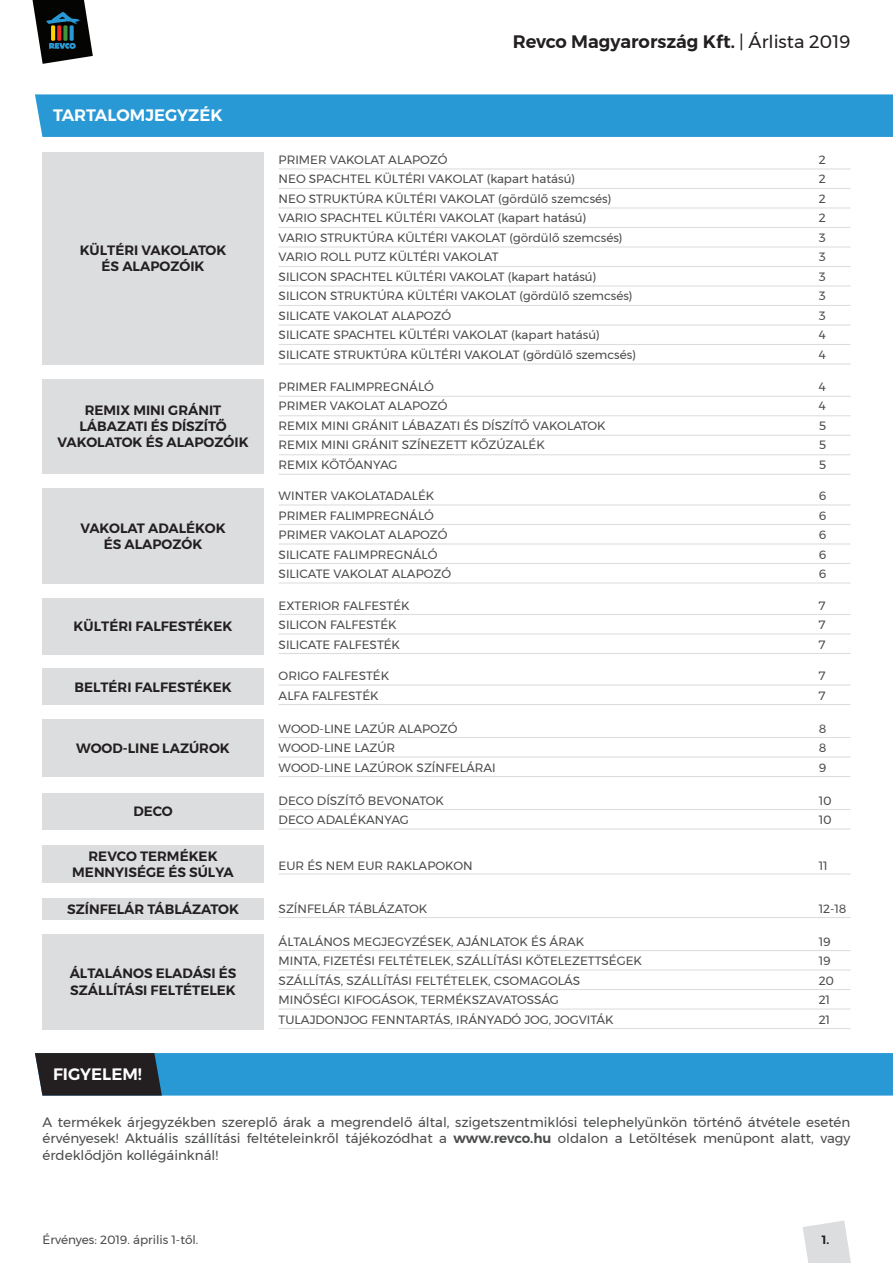
<style>
.page{position:relative;width:893px;height:1263px;background:#fff}
.page>*{position:absolute;margin:0;border:0;box-sizing:border-box;transform-origin:0 0}
.t1{font:600 18px "Montserrat";color:#231f20}
.t2{font:600 16.5px "Montserrat";color:#fff}
.t3{font:600 13.5px/16.2px "Montserrat";color:#231f20;text-align:center}
.t4{font:13.5px/16.2px "Montserrat";color:#4b4c4d;text-align:justify}
.t5{font:12px "Montserrat";color:#4b4c4d}
.t6{font:600 12px "Montserrat";color:#231f20}
.s1{font-weight:400}
.s2{font-weight:600}
</style>
<div class="page">
<svg style="left:803px;top:1220px;width:48px;height:43px"></svg>
<div style="left:35px;top:94px;width:858px;height:43px;background:#2999d5"></div>
<div style="left:43px;top:152px;width:221px;height:212px;background:#dcdddf"></div>
<svg style="left:35px;top:1053px;width:858px;height:42px;background:#2988bc"></svg>
<hr style="left:279px;top:168px;width:571px;height:1px;background:#dcdddf">
<hr style="left:279px;top:188px;width:571px;height:1px;background:#dcdddf">
<hr style="left:279px;top:207px;width:571px;height:1px;background:#dcdddf">
<hr style="left:279px;top:227px;width:571px;height:1px;background:#dcdddf">
<hr style="left:279px;top:246px;width:571px;height:1px;background:#dcdddf">
<hr style="left:279px;top:266px;width:571px;height:1px;background:#dcdddf">
<hr style="left:279px;top:285px;width:571px;height:1px;background:#dcdddf">
<hr style="left:279px;top:305px;width:571px;height:1px;background:#dcdddf">
<hr style="left:279px;top:324px;width:571px;height:1px;background:#dcdddf">
<hr style="left:279px;top:344px;width:571px;height:1px;background:#dcdddf">
<div style="left:43px;top:379px;width:221px;height:95px;background:#dcdddf"></div>
<hr style="left:279px;top:396px;width:571px;height:1px;background:#dcdddf">
<hr style="left:279px;top:415px;width:571px;height:1px;background:#dcdddf">
<hr style="left:279px;top:435px;width:571px;height:1px;background:#dcdddf">
<hr style="left:279px;top:454px;width:571px;height:1px;background:#dcdddf">
<div style="left:43px;top:488px;width:221px;height:95px;background:#dcdddf"></div>
<div style="left:43px;top:598px;width:221px;height:56px;background:#dcdddf"></div>
<div style="left:43px;top:668px;width:221px;height:37px;background:#dcdddf"></div>
<div style="left:43px;top:720px;width:221px;height:57px;background:#dcdddf"></div>
<div style="left:43px;top:793px;width:221px;height:36px;background:#dcdddf"></div>
<div style="left:43px;top:845px;width:221px;height:38px;background:#dcdddf"></div>
<div style="left:43px;top:898px;width:221px;height:21px;background:#dcdddf"></div>
<div style="left:43px;top:934px;width:221px;height:95px;background:#dcdddf"></div>
<hr style="left:279px;top:504px;width:571px;height:1px;background:#dcdddf">
<hr style="left:279px;top:524px;width:571px;height:1px;background:#dcdddf">
<hr style="left:279px;top:543px;width:571px;height:1px;background:#dcdddf">
<hr style="left:279px;top:563px;width:571px;height:1px;background:#dcdddf">
<hr style="left:279px;top:614px;width:571px;height:1px;background:#dcdddf">
<hr style="left:279px;top:633px;width:571px;height:1px;background:#dcdddf">
<hr style="left:279px;top:684px;width:571px;height:1px;background:#dcdddf">
<hr style="left:279px;top:737px;width:571px;height:1px;background:#dcdddf">
<hr style="left:279px;top:756px;width:571px;height:1px;background:#dcdddf">
<hr style="left:279px;top:776px;width:571px;height:1px;background:#dcdddf">
<hr style="left:279px;top:809px;width:571px;height:1px;background:#dcdddf">
<hr style="left:279px;top:950px;width:571px;height:1px;background:#dcdddf">
<hr style="left:279px;top:969px;width:571px;height:1px;background:#dcdddf">
<hr style="left:279px;top:989px;width:571px;height:1px;background:#dcdddf">
<hr style="left:279px;top:1008px;width:571px;height:1px;background:#dcdddf">
<hr style="left:279px;top:828px;width:571px;height:1px;background:#dcdddf">
<hr style="left:279px;top:363px;width:571px;height:1px;background:#dcdddf">
<hr style="left:279px;top:474px;width:571px;height:1px;background:#dcdddf">
<hr style="left:279px;top:582px;width:571px;height:1px;background:#dcdddf">
<hr style="left:279px;top:653px;width:571px;height:1px;background:#dcdddf">
<hr style="left:279px;top:704px;width:571px;height:1px;background:#dcdddf">
<hr style="left:279px;top:1028px;width:571px;height:1px;background:#dcdddf">
<hr style="left:279px;top:873px;width:571px;height:1px;background:#dcdddf">
<hr style="left:279px;top:917px;width:571px;height:1px;background:#dcdddf">
<svg style="left:33px;top:0;width:60px;height:64px"></svg>
<h2 class="t2" style="left:53px;top:102px;width:171px">TARTALOMJEGYZÉK</h2>
<p class="t3" style="left:80px;top:242px;width:148px">KÜLTÉRI VAKOLATOK<br>ÉS ALAPOZÓIK</p>
<p class="t3" style="left:58px;top:402px;width:193px">REMIX MINI GRÁNIT<br>LÁBAZATI ÉS DÍSZÍTŐ<br>VAKOLATOK ÉS ALAPOZÓIK</p>
<p class="t3" style="left:80px;top:520px;width:147px">VAKOLAT ADALÉKOK<br>ÉS ALAPOZÓK</p>
<p class="t3" style="left:74px;top:618px;width:160px">KÜLTÉRI FALFESTÉKEK</p>
<p class="t3" style="left:74px;top:679px;width:159px">BELTÉRI FALFESTÉKEK</p>
<p class="t3" style="left:76px;top:740px;width:155px">WOOD-LINE LAZÚROK</p>
<p class="t3" style="left:133px;top:803px;width:41px">DECO</p>
<p class="t3" style="left:72px;top:848px;width:163px">REVCO TERMÉKEK<br>MENNYISÉGE ÉS SÚLYA</p>
<p class="t3" style="left:67px;top:901px;width:173px">SZÍNFELÁR TÁBLÁZATOK</p>
<p class="t3" style="left:70px;top:965px;width:168px;text-align:left">ÁLTALÁNOS ELADÁSI ÉS<br>SZÁLLÍTÁSI FELTÉTELEK</p>
<h2 class="t2" style="left:53px;top:1061px;width:90px">FIGYELEM!</h2>
<h1 class="t1" style="left:513px;top:28px;width:339px">Revco Magyarország Kft. <span class="s1">| Árlista 2019</span></h1>
<p class="t5" style="left:279px;top:150px;width:170px">PRIMER VAKOLAT ALAPOZÓ</p>
<p class="t5" style="left:819px;top:150px;width:8px">2</p>
<p class="t5" style="left:279px;top:170px;width:298px">NEO SPACHTEL KÜLTÉRI VAKOLAT (kapart hatású)</p>
<p class="t5" style="left:819px;top:170px;width:8px">2</p>
<p class="t5" style="left:279px;top:189px;width:334px">NEO STRUKTÚRA KÜLTÉRI VAKOLAT (gördülő szemcsés)</p>
<p class="t5" style="left:819px;top:189px;width:8px">2</p>
<p class="t5" style="left:279px;top:209px;width:309px">VARIO SPACHTEL KÜLTÉRI VAKOLAT (kapart hatású)</p>
<p class="t5" style="left:819px;top:209px;width:8px">2</p>
<p class="t5" style="left:279px;top:228px;width:345px">VARIO STRUKTÚRA KÜLTÉRI VAKOLAT (gördülő szemcsés)</p>
<p class="t5" style="left:819px;top:228px;width:9px">3</p>
<p class="t5" style="left:279px;top:248px;width:221px">VARIO ROLL PUTZ KÜLTÉRI VAKOLAT</p>
<p class="t5" style="left:819px;top:248px;width:9px">3</p>
<p class="t5" style="left:279px;top:267px;width:319px">SILICON SPACHTEL KÜLTÉRI VAKOLAT (kapart hatású)</p>
<p class="t5" style="left:819px;top:267px;width:9px">3</p>
<p class="t5" style="left:279px;top:287px;width:355px">SILICON STRUKTÚRA KÜLTÉRI VAKOLAT (gördülő szemcsés)</p>
<p class="t5" style="left:819px;top:287px;width:9px">3</p>
<p class="t5" style="left:279px;top:306px;width:174px">SILICATE VAKOLAT ALAPOZÓ</p>
<p class="t5" style="left:819px;top:306px;width:9px">3</p>
<p class="t5" style="left:279px;top:326px;width:323px">SILICATE SPACHTEL KÜLTÉRI VAKOLAT (kapart hatású)</p>
<p class="t5" style="left:819px;top:326px;width:9px">4</p>
<p class="t5" style="left:279px;top:345px;width:359px">SILICATE STRUKTÚRA KÜLTÉRI VAKOLAT (gördülő szemcsés)</p>
<p class="t5" style="left:819px;top:345px;width:9px">4</p>
<p class="t5" style="left:279px;top:377px;width:157px">PRIMER FALIMPREGNÁLÓ</p>
<p class="t5" style="left:819px;top:377px;width:9px">4</p>
<p class="t5" style="left:279px;top:397px;width:170px">PRIMER VAKOLAT ALAPOZÓ</p>
<p class="t5" style="left:819px;top:397px;width:9px">4</p>
<p class="t5" style="left:279px;top:416px;width:329px">REMIX MINI GRÁNIT LÁBAZATI ÉS DÍSZÍTŐ VAKOLATOK</p>
<p class="t5" style="left:819px;top:416px;width:9px">5</p>
<p class="t5" style="left:279px;top:436px;width:268px">REMIX MINI GRÁNIT SZÍNEZETT KŐZÚZALÉK</p>
<p class="t5" style="left:819px;top:436px;width:9px">5</p>
<p class="t5" style="left:279px;top:455px;width:120px">REMIX KÖTŐANYAG</p>
<p class="t5" style="left:819px;top:455px;width:9px">5</p>
<p class="t5" style="left:279px;top:487px;width:157px">WINTER VAKOLATADALÉK</p>
<p class="t5" style="left:819px;top:487px;width:9px">6</p>
<p class="t5" style="left:279px;top:506px;width:157px">PRIMER FALIMPREGNÁLÓ</p>
<p class="t5" style="left:819px;top:506px;width:9px">6</p>
<p class="t5" style="left:279px;top:526px;width:170px">PRIMER VAKOLAT ALAPOZÓ</p>
<p class="t5" style="left:819px;top:526px;width:9px">6</p>
<p class="t5" style="left:279px;top:545px;width:160px">SILICATE FALIMPREGNÁLÓ</p>
<p class="t5" style="left:819px;top:545px;width:9px">6</p>
<p class="t5" style="left:279px;top:565px;width:174px">SILICATE VAKOLAT ALAPOZÓ</p>
<p class="t5" style="left:819px;top:565px;width:9px">6</p>
<p class="t5" style="left:279px;top:596px;width:133px">EXTERIOR FALFESTÉK</p>
<p class="t5" style="left:819px;top:596px;width:8px">7</p>
<p class="t5" style="left:279px;top:616px;width:120px">SILICON FALFESTÉK</p>
<p class="t5" style="left:819px;top:616px;width:8px">7</p>
<p class="t5" style="left:279px;top:635px;width:123px">SILICATE FALFESTÉK</p>
<p class="t5" style="left:819px;top:635px;width:8px">7</p>
<p class="t5" style="left:279px;top:667px;width:112px">ORIGO FALFESTÉK</p>
<p class="t5" style="left:819px;top:667px;width:8px">7</p>
<p class="t5" style="left:279px;top:686px;width:102px">ALFA FALFESTÉK</p>
<p class="t5" style="left:819px;top:686px;width:8px">7</p>
<p class="t5" style="left:279px;top:719px;width:181px">WOOD-LINE LAZÚR ALAPOZÓ</p>
<p class="t5" style="left:819px;top:719px;width:9px">8</p>
<p class="t5" style="left:279px;top:739px;width:118px">WOOD-LINE LAZÚR</p>
<p class="t5" style="left:819px;top:739px;width:9px">8</p>
<p class="t5" style="left:279px;top:758px;width:219px">WOOD-LINE LAZÚROK SZÍNFELÁRAI</p>
<p class="t5" style="left:819px;top:758px;width:9px">9</p>
<p class="t5" style="left:279px;top:791px;width:167px">DECO DÍSZÍTŐ BEVONATOK</p>
<p class="t5" style="left:819px;top:791px;width:14px">10</p>
<p class="t5" style="left:279px;top:811px;width:132px">DECO ADALÉKANYAG</p>
<p class="t5" style="left:819px;top:811px;width:14px">10</p>
<p class="t5" style="left:279px;top:857px;width:195px">EUR ÉS NEM EUR RAKLAPOKON</p>
<p class="t5" style="left:819px;top:857px;width:10px">11</p>
<p class="t5" style="left:279px;top:899px;width:150px">SZÍNFELÁR TÁBLÁZATOK</p>
<p class="t5" style="left:819px;top:899px;width:29px">12-18</p>
<p class="t5" style="left:279px;top:932px;width:307px">ÁLTALÁNOS MEGJEGYZÉSEK, AJÁNLATOK ÉS ÁRAK</p>
<p class="t5" style="left:819px;top:932px;width:14px">19</p>
<p class="t5" style="left:279px;top:952px;width:365px">MINTA, FIZETÉSI FELTÉTELEK, SZÁLLÍTÁSI KÖTELEZETTSÉGEK</p>
<p class="t5" style="left:819px;top:952px;width:14px">19</p>
<p class="t5" style="left:279px;top:971px;width:303px">SZÁLLÍTÁS, SZÁLLÍTÁSI FELTÉTELEK, CSOMAGOLÁS</p>
<p class="t5" style="left:819px;top:971px;width:17px">20</p>
<p class="t5" style="left:279px;top:991px;width:282px">MINŐSÉGI KIFOGÁSOK, TERMÉKSZAVATOSSÁG</p>
<p class="t5" style="left:819px;top:991px;width:13px">21</p>
<p class="t5" style="left:279px;top:1010px;width:336px">TULAJDONJOG FENNTARTÁS, IRÁNYADÓ JOG, JOGVITÁK</p>
<p class="t5" style="left:819px;top:1010px;width:13px">21</p>
<p class="t4" style="left:43px;top:1114px;width:809px">A termékek árjegyzékben szereplő árak a megrendelő által, szigetszentmiklósi telephelyünkön történő átvétele esetén érvényesek! Aktuális szállítási feltételeinkről tájékozódhat a <span class="s2">www.revco.hu</span> oldalon a Letöltések menüpont alatt, vagy érdeklődjön kollégáinknál!</p>
<p class="t5" style="left:43px;top:1231px;width:157px">Érvényes: 2019. április 1-től.</p>
<p class="t6" style="left:822px;top:1230px;width:9px">1.</p>
</div>
